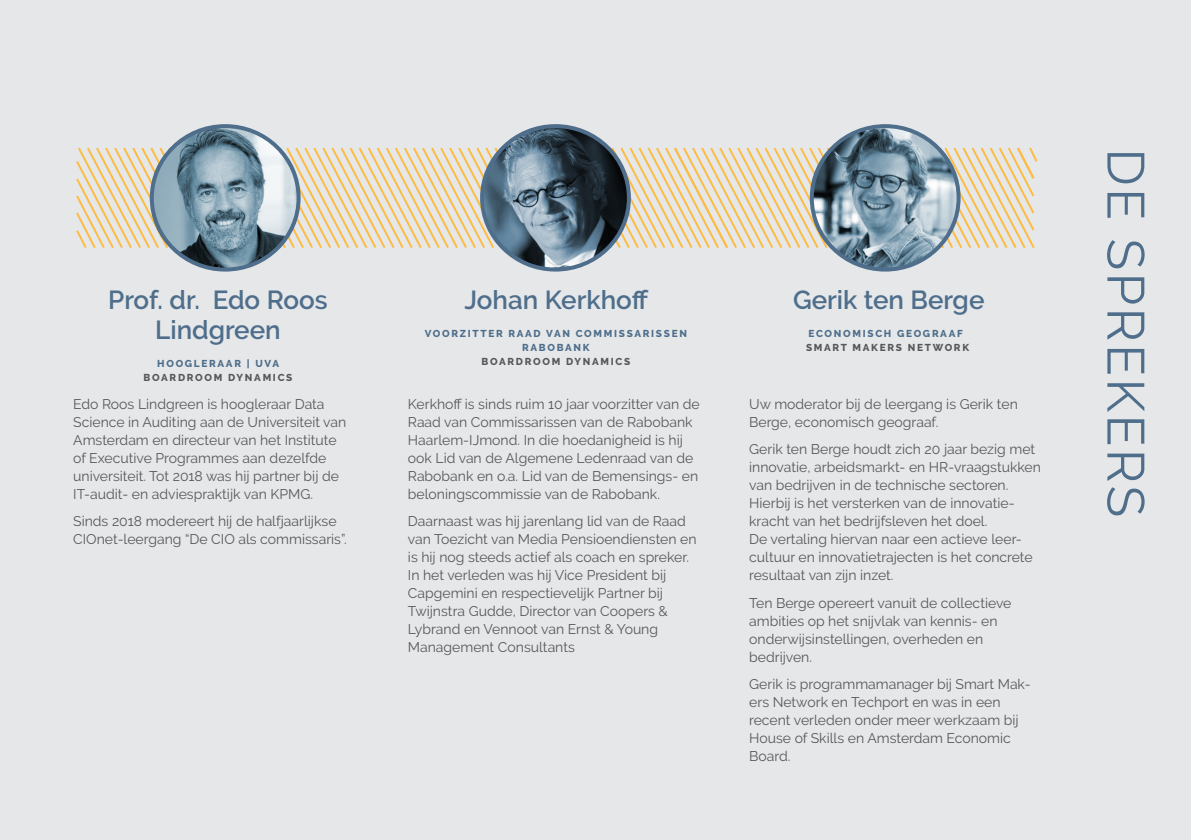
<style>
.page{position:relative;width:1191px;height:840px;background:#fff}
.page>*{position:absolute;margin:0;border:0;box-sizing:border-box;transform-origin:0 0}
.H-1{font:52px "Raleway";letter-spacing:.05em;color:#4e6e8b}
.S--1{font:600 26px/30px "Raleway";color:#4e6e8b;text-align:center}
.S--2{font:14px/18px "Raleway";color:#57585a}
.S--1-2{font:800 10px/14px "Raleway";letter-spacing:.17em;color:#4e6e8b;text-align:center}
.S--1-3{font:800 10px/14px "Raleway";letter-spacing:.17em;color:#57585a;text-align:center}
.s1{color:#4e6e8b}
.s2{color:#57585a}
</style>
<div class="page">
<div style="left:0;top:0;width:1191px;height:839px;background:#e6e7e9"></div>
<svg style="left:76px;top:147px;width:962px;height:101px"></svg>
<img style="left:152px;top:126px;width:146px;height:143px">
<div style="left:150px;top:124px;width:150px;height:147px;border:4px solid #4e6e8b;border-radius:50%"></div>
<img style="left:482px;top:126px;width:147px;height:143px">
<div style="left:480px;top:124px;width:151px;height:147px;border:4px solid #4e6e8b;border-radius:50%"></div>
<img style="left:811px;top:126px;width:147px;height:143px">
<div style="left:809px;top:124px;width:151px;height:147px;border:4px solid #4e6e8b;border-radius:50%"></div>
<p class="S--1" style="left:108px;top:285px;width:221px">Prof. dr. Edo Roos<br>Lindgreen</p>
<p class="S--1-3" style="left:144px;top:357px;width:150px"><span class="s1">HOOGLERAAR | UVA<br></span>BOARDROOM DYNAMICS</p>
<p class="S--2" style="left:73px;top:395px;width:275px">Edo Roos Lindgreen is hoogleraar Data Science in Auditing aan de Universiteit van Amsterdam en directeur van het Institute of Executive Programmes aan dezelfde universiteit. Tot 2018 was hij partner bij de IT-audit- en adviespraktijk van KPMG.</p>
<p class="S--2" style="left:73px;top:512px;width:275px">Sinds 2018 modereert hij de halfjaarlijkse<br>CIOnet-leergang “De CIO als commissaris”.</p>
<p class="S--1" style="left:464px;top:285px;width:185px">Johan Kerkhoff</p>
<p class="S--1-2" style="left:425px;top:327px;width:264px">VOORZITTER RAAD VAN COMMISSARISSEN<br>RABOBANK</p>
<p class="S--1-3" style="left:481px;top:355px;width:150px">BOARDROOM DYNAMICS</p>
<p class="S--2" style="left:408px;top:395px;width:293px">Kerkhoff is sinds ruim 10 jaar voorzitter van de Raad van Commissarissen van de Rabobank Haarlem-IJmond. In die hoedanigheid is hij ook Lid van de Algemene Ledenraad van de Rabobank en o.a. Lid van de Bemensings- en beloningscommissie van de Rabobank.</p>
<p class="S--2" style="left:408px;top:512px;width:290px">Daarnaast was hij jarenlang lid van de Raad van Toezicht van Media Pensioendiensten en is hij nog steeds actief als coach en spreker.<br>In het verleden was hij Vice President bij Capgemini en respectievelijk Partner bij Twijnstra Gudde, Director van Coopers &amp; Lybrand en Vennoot van Ernst &amp; Young Management Consultants</p>
<p class="S--1" style="left:793px;top:285px;width:193px">Gerik ten Berge</p>
<p class="S--1-2" style="left:806px;top:327px;width:165px;text-align:left">ECONOMISCH GEOGRAAF<br><span class="s2">SMART MAKERS NETWORK</span></p>
<p class="S--2" style="left:749px;top:395px;width:270px">Uw moderator bij de leergang is Gerik ten<br>Berge, economisch geograaf.</p>
<p class="S--2" style="left:749px;top:440px;width:293px">Gerik ten Berge houdt zich 20 jaar bezig met innovatie, arbeidsmarkt- en HR-vraagstukken van bedrijven in de technische sectoren.<br>Hierbij is het versterken van de innovatie&shy;kracht van het bedrijfsleven het doel.<br>De vertaling hiervan naar een actieve leer&shy;cultuur en innovatietrajecten is het concrete resultaat van zijn inzet.</p>
<p class="S--2" style="left:749px;top:593px;width:264px">Ten Berge opereert vanuit de collectieve ambities op het snijvlak van kennis- en onderwijsinstellingen, overheden en bedrijven.</p>
<p class="S--2" style="left:749px;top:674px;width:283px">Gerik is programmamanager bij Smart Mak&shy;ers Network en Techport en was in een recent verleden onder meer werkzaam bij<br>House of Skills en Amsterdam Economic<br>Board.</p>
<p class="H-1" style="left:1156px;top:148px;width:370px;rotate:90deg">DE SPREKERS</p>
</div>
